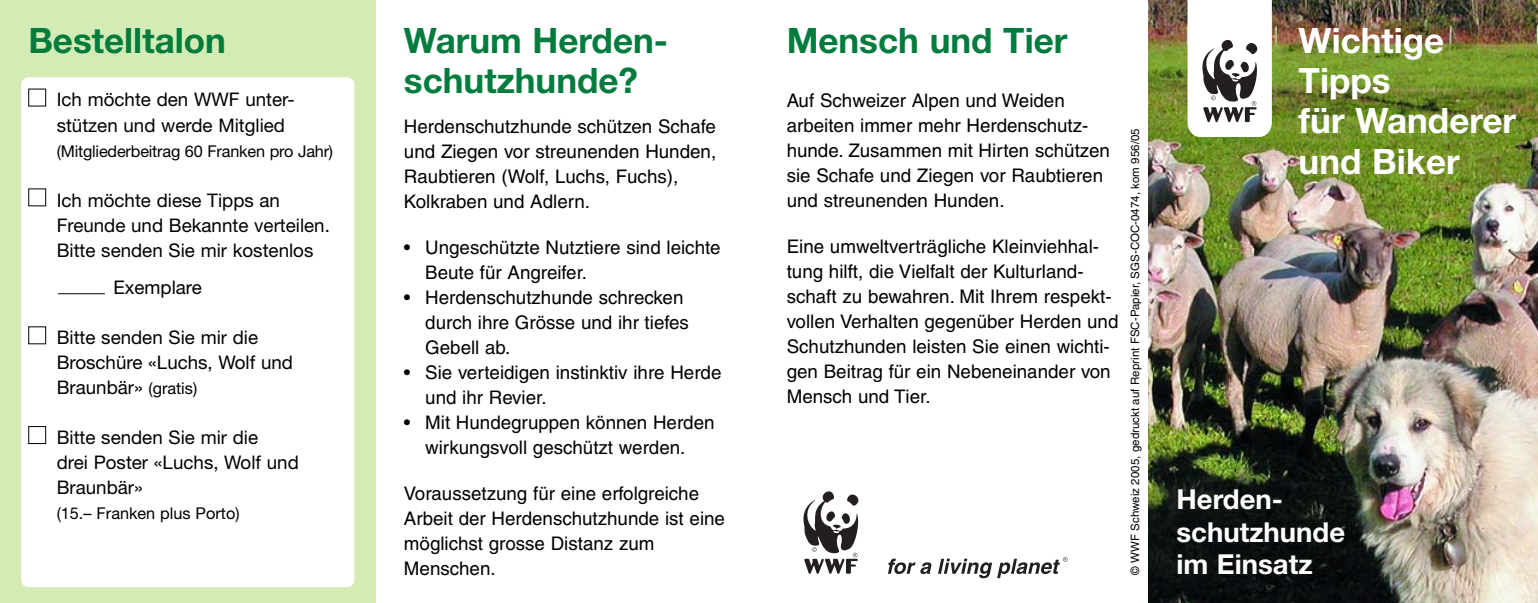
<style>
.page{position:relative;width:1538px;height:603px;background:#fff}
.page>*{position:absolute;margin:0;border:0;box-sizing:border-box;transform-origin:0 0}
.t1{font:700 35px/40px "Helvetica Neue";color:#017c3d}
.t2{font:700 35px/40px "Helvetica Neue";color:#fff}
.t3{font:700 27.5px/32.5px "Helvetica Neue";color:#fff}
.t4{font:18.75px/25px "Helvetica";color:#000}
.t5{font:18.75px/25px "Helvetica Neue";color:#000}
.t6{font:16.25px "Helvetica Neue";letter-spacing:-.01em;color:#000}
.t7{font:11.5px "Helvetica";color:#000}
.s1{font-size:16.25px}
</style>
<div class="page">
<div style="left:0;top:0;width:376px;height:602px;background:#d3ebb4"></div>
<div style="left:21px;top:77px;width:333px;height:510px;background:#fff;border-radius:7px"></div>
<img style="left:1148px;top:0;width:390px;height:602px">
<svg style="left:1187px;top:0;width:85px;height:137px"></svg>
<svg style="left:888px;top:558px;width:44px;height:15px"></svg>
<svg style="left:938px;top:557px;width:130px;height:21px"></svg>
<svg style="left:803px;top:491px;width:56px;height:83px"></svg>
<div style="left:28px;top:188px;width:18px;height:18px;border:1px solid #000"></div>
<div style="left:28px;top:89px;width:18px;height:17px;border:1px solid #000"></div>
<div style="left:28px;top:326px;width:18px;height:18px;border:1px solid #000"></div>
<div style="left:28px;top:426px;width:18px;height:17px;border:1px solid #000"></div>
<hr style="left:58px;top:293px;width:47px;height:1px;background:#000">
<h1 class="t1" style="left:404px;top:24px;width:266px">Warum Herden&shy;schutzhunde?</h1>
<p class="t4" style="left:404px;top:116px;width:314px">Herdenschutzhunde schützen Schafe und Ziegen vor streunenden Hunden,<br>Raubtieren (Wolf, Luchs, Fuchs),<br>Kolkraben und Adlern.</p>
<p class="t4" style="left:425px;top:236px;width:297px;text-indent:-21px">• Ungeschützte Nutztiere sind leichte<br>Beute für Angreifer.</p>
<p class="t4" style="left:425px;top:286px;width:265px;text-indent:-21px">• Herdenschutzhunde schrecken durch ihre Grösse und ihr tiefes<br>Gebell ab.</p>
<p class="t4" style="left:425px;top:361px;width:298px;text-indent:-21px">• Sie verteidigen instinktiv ihre Herde und ihr Revier.</p>
<p class="t4" style="left:404px;top:411px;width:312px;text-align:center">• Mit Hundegruppen können Herden wirkungsvoll geschützt werden.</p>
<p class="t4" style="left:404px;top:482px;width:322px">Voraussetzung für eine erfolgreiche<br>Arbeit der Herdenschutzhunde ist eine möglichst grosse Distanz zum<br>Menschen.</p>
<h2 class="t3" style="left:1176px;top:485px;width:170px">Herden&shy;schutzhunde im Einsatz</h2>
<h1 class="t1" style="left:28px;top:24px;width:199px">Bestelltalon</h1>
<h1 class="t1" style="left:787px;top:24px;width:282px">Mensch und Tier</h1>
<p class="t4" style="left:787px;top:90px;width:325px">Auf Schweizer Alpen und Weiden arbeiten immer mehr Herdenschutz&shy;hunde. Zusammen mit Hirten schützen sie Schafe und Ziegen vor Raubtieren und streunenden Hunden.</p>
<p class="t4" style="left:787px;top:236px;width:333px">Eine umweltverträgliche Kleinviehhal&shy;tung hilft, die Vielfalt der Kulturland&shy;schaft zu bewahren. Mit Ihrem respekt&shy;vollen Verhalten gegenüber Herden und Schutzhunden leisten Sie einen wichti&shy;gen Beitrag für ein Nebeneinander von Mensch und Tier.</p>
<h1 class="t2" style="left:1298px;top:24px;width:219px">Wichtige<br>Tipps<br>für Wanderer und Biker</h1>
<p class="t5" style="left:57px;top:89px;width:239px">Ich möchte den WWF unter&shy;stützen und werde Mitglied</p>
<p class="t6" style="left:57px;top:145px;width:278px">(Mitgliederbeitrag 60 Franken pro Jahr)</p>
<p class="t5" style="left:57px;top:189px;width:275px">Ich möchte diese Tipps an<br>Freunde und Bekannte verteilen.<br>Bitte senden Sie mir kostenlos</p>
<p class="t5" style="left:113px;top:277px;width:90px">Exemplare</p>
<p class="t5" style="left:57px;top:327px;width:238px">Bitte senden Sie mir die<br>Broschüre «Luchs, Wolf und<br>Braunbär» <span class="s1">(gratis)</span></p>
<p class="t5" style="left:57px;top:427px;width:244px">Bitte senden Sie mir die<br>drei Poster «Luchs, Wolf und<br>Braunbär»</p>
<p class="t6" style="left:57px;top:507px;width:184px">(15.– Franken plus Porto)</p>
<p class="t7" style="left:1131px;top:574px;width:447px;rotate:-90deg">© WWF Schweiz 2005, gedruckt auf Reprint FSC-Papier, SGS-COC-0474, kom 956/05</p>
</div>
